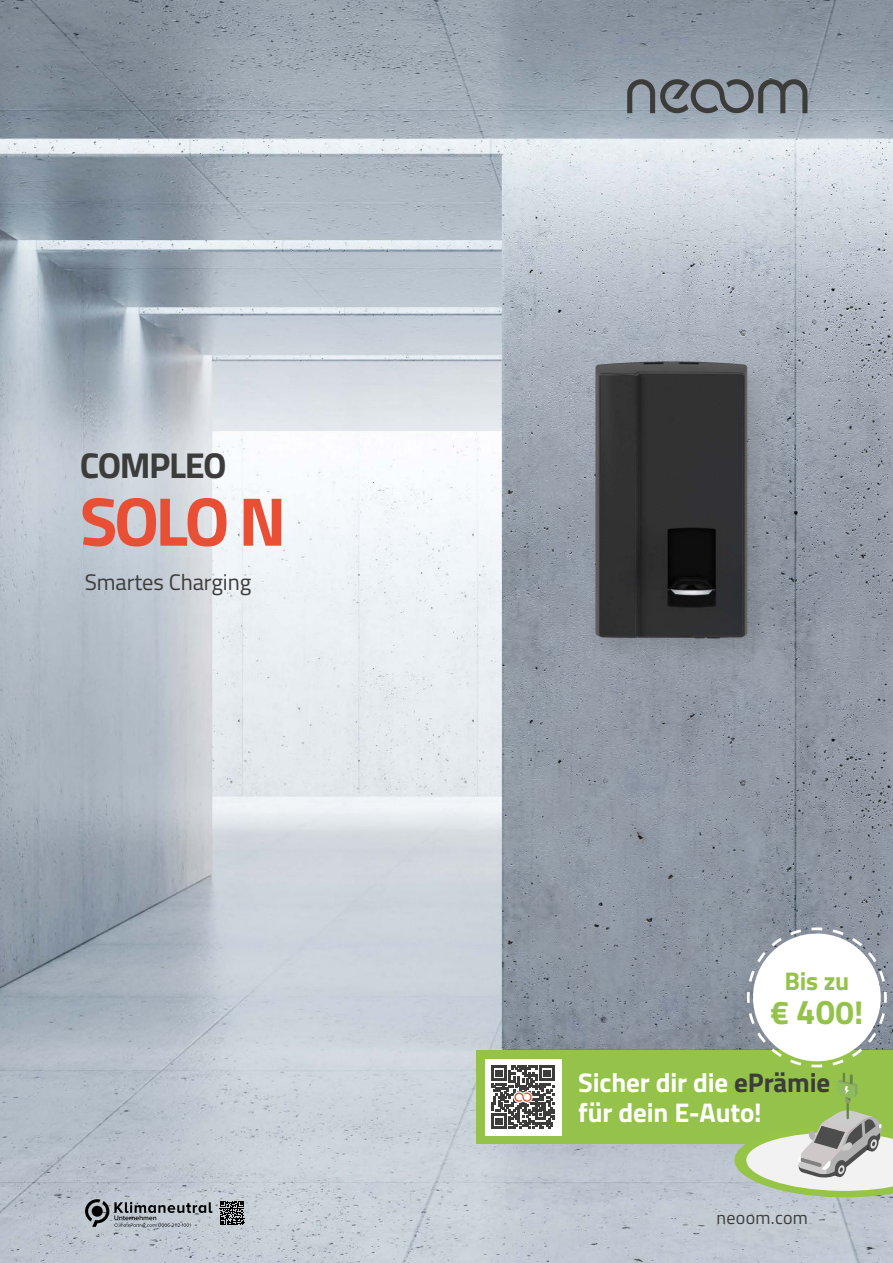
<style>
.page{position:relative;width:893px;height:1263px;background:#fff}
.page>*{position:absolute;margin:0;border:0;box-sizing:border-box;transform-origin:0 0}
.t1{font:700 69px "Titillium";color:#e94f35}
.t2{font:700 36px "Titillium";letter-spacing:-.04em;color:#3c3c3b}
.t3{font:700 33px "Titillium";color:#94c24a}
.t4{font:700 27px/30px "Titillium";letter-spacing:-.005em;color:#fff}
.t5{font:700 25.5px "Titillium";color:#94c24a}
.t6{font:22.5px "Titillium";letter-spacing:-.005em;color:#3c3c3b}
.t7{font:18px "Titillium";letter-spacing:.015em;color:#3c3c3b}
.s1{font-size:34.5px}
.s2{color:#3c3c3b}
</style>
<div class="page">
<img style="left:0;top:0;width:893px;height:1263px">
<div style="left:587px;top:353px;width:189px;height:314px;background:#3c3c3b;opacity:.2"></div>
<img style="left:595px;top:361px;width:64px;height:27px">
<svg style="left:220px;top:1201px;width:24px;height:24px"></svg>
<svg style="left:85px;top:1199px;width:128px;height:28px;background:#9399a0"></svg>
<div style="left:557px;top:1050px;width:336px;height:94px;background:#94c24a"></div>
<div style="left:476px;top:1050px;width:84px;height:94px;background:#94c24a"></div>
<div style="left:485px;top:1059px;width:76px;height:76px;background:#fff"></div>
<svg style="left:491px;top:1065px;width:64px;height:64px"></svg>
<svg style="left:734px;top:926px;width:159px;height:272px"></svg>
<div style="left:753px;top:933px;width:128px;height:128px;background:#fff;border-radius:50%"></div>
<svg style="left:627px;top:79px;width:180px;height:34px;background:#777e85"></svg>
<h2 class="t2" style="left:80px;top:445px;width:148px">COMPLEO</h2>
<h1 class="t1" style="left:80px;top:481px;width:208px">SOLO N</h1>
<p class="t6" style="left:85px;top:569px;width:168px">Smartes Charging</p>
<p class="t5" style="left:784px;top:966px;width:67px">Bis zu</p>
<p class="t3" style="left:770px;top:993px;width:94px">€ <span class="s1">40</span>0!</p>
<p class="t4" style="left:578px;top:1067px;width:253px">Sicher dir die <span class="s2">ePrämie </span>für dein E-Auto!</p>
<p class="t7" style="left:716px;top:1207px;width:93px">neoom.com</p>
</div>
